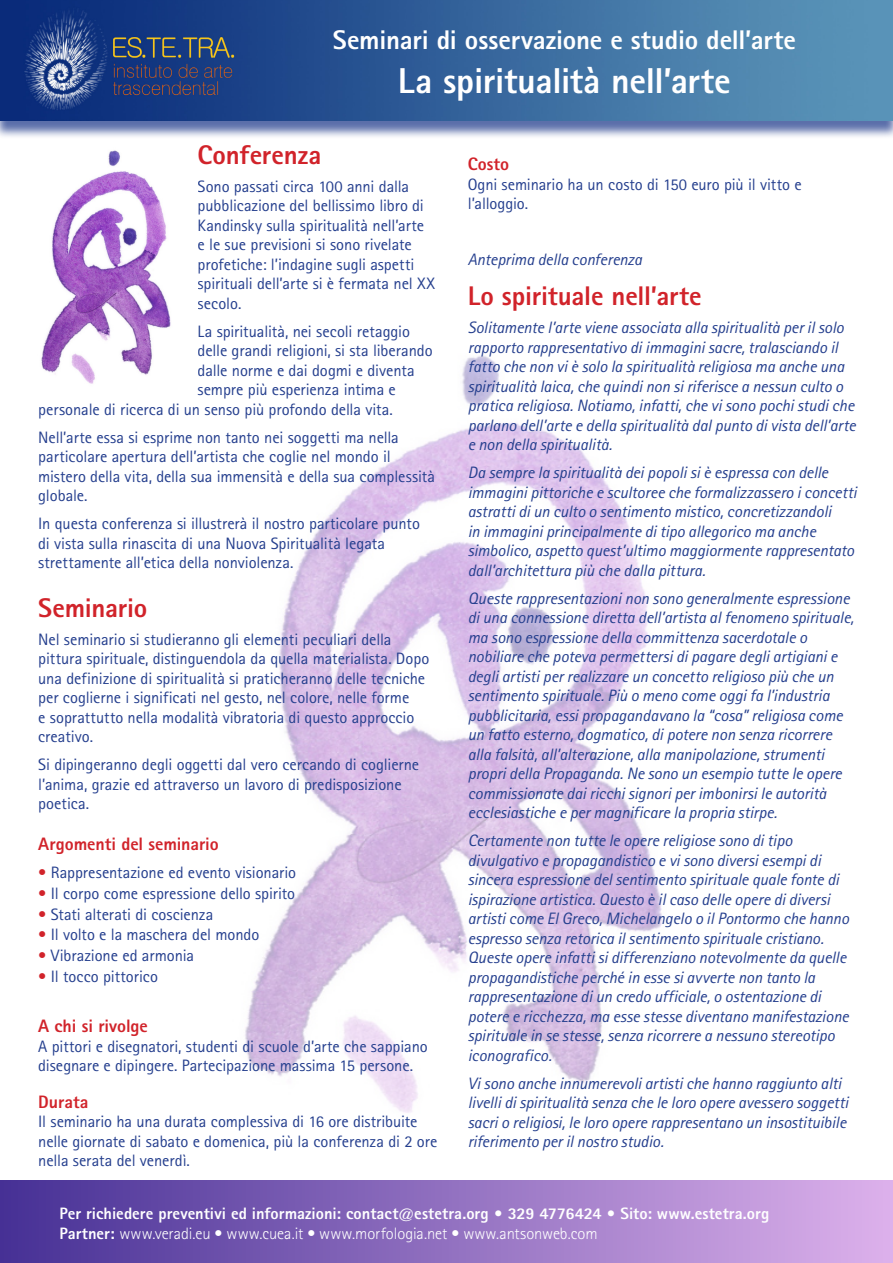
<style>
.page{position:relative;width:893px;height:1263px;background:#fff}
.page>*{position:absolute;margin:0;border:0;box-sizing:border-box;transform-origin:0 0}
.Titolo{font:800 36px "Rotis Sans Serif";letter-spacing:-.01em;color:#fff}
.Titolo_3{font:800 27px "Rotis Sans Serif";letter-spacing:-.01em;color:#d1232a}
.Titolo_1{font:800 27px "Rotis Sans Serif";letter-spacing:-.01em;color:#fff}
.Titolo_4{font:800 18px "Rotis Sans Serif";letter-spacing:-.005em;color:#d1232a}
.Normale{font:italic 16.5px/19.5px "Rotis Sans Serif";letter-spacing:-.005em;color:#253f8e}
.Normale-2{font:16.5px/19.5px "Rotis Sans Serif";letter-spacing:-.005em;color:#253f8e}
.Rientro{font:16.5px "Rotis Sans Serif";letter-spacing:-.005em;color:#253f8e}
.Normale-3{font:800 16.5px "Rotis Sans Serif";letter-spacing:.005em;color:#fff}
.Normale-4{font:300 16.5px "Rotis Sans Serif";letter-spacing:-.005em;color:#fff}
.s1{color:#d1232a}
.s2{font-weight:800}
</style>
<div class="page">
<img style="left:245px;top:355px;width:417px;height:758px">
<div style="left:0;top:1181px;width:893px;height:82px;background:linear-gradient(to right,#463095,#ddb1eb)"></div>
<div style="left:0;top:2px;width:893px;height:137px;background:#253f8e;opacity:.75"></div>
<img style="left:0;top:0;width:893px;height:120px">
<img style="left:41px;top:150px;width:130px;height:234px">
<p class="Titolo_1" style="left:333px;top:23px;width:465px">Seminari di osservazione e studio dell’arte</p>
<p class="Titolo" style="left:398px;top:58px;width:334px">La spiritualità nell’arte</p>
<p class="Titolo_3" style="left:198px;top:138px;width:125px">Conferenza</p>
<p class="Normale-2" style="left:198px;top:176px;width:239px">Sono passati circa 100 anni dalla pubblicazione del bellissimo libro di Kandinsky sulla spiritualità nell’arte e le sue previsioni si sono rivelate profetiche: l’indagine sugli aspetti spirituali dell’arte si è fermata nel XX secolo.</p>
<p class="Normale-2" style="left:198px;top:321px;width:214px">La spiritualità, nei secoli retaggio</p>
<p class="Normale-2" style="left:198px;top:341px;width:237px">delle grandi religioni, si sta liberando</p>
<p class="Normale-2" style="left:198px;top:360px;width:219px">dalle norme e dai dogmi e diventa</p>
<p class="Normale-2" style="left:198px;top:380px;width:200px">sempre più esperienza intima e</p>
<p class="Normale-2" style="left:38px;top:399px;width:356px">personale di ricerca di un senso più profondo della vita.</p>
<p class="Normale-2" style="left:38px;top:427px;width:398px">Nell’arte essa si esprime non tanto nei soggetti ma nella particolare apertura dell’artista che coglie nel mondo il mistero della vita, della sua immensità e della sua complessità globale.</p>
<p class="Normale-2" style="left:38px;top:514px;width:383px">In questa conferenza si illustrerà il nostro particolare punto di vista sulla rinascita di una Nuova Spiritualità legata strettamente all’etica della nonviolenza.</p>
<p class="Titolo_3" style="left:38px;top:590px;width:111px">Seminario</p>
<p class="Normale-2" style="left:38px;top:629px;width:393px">Nel seminario si studieranno gli elementi peculiari della pittura spirituale, distinguendola da quella materialista. Dopo una definizione di spiritualità si praticheranno delle tecniche per coglierne i significati nel gesto, nel colore, nelle forme<br>e soprattutto nella modalità vibratoria di questo approccio creativo.</p>
<p class="Normale-2" style="left:38px;top:755px;width:383px">Si dipingeranno degli oggetti dal vero cercando di coglierne l’anima, grazie ed attraverso un lavoro di predisposizione poetica.</p>
<p class="Titolo_4" style="left:38px;top:832px;width:182px">Argomenti del seminario</p>
<p class="Rientro" style="left:38px;top:863px;width:259px"><span class="s1">•</span> Rappresentazione ed evento visionario</p>
<p class="Rientro" style="left:38px;top:883px;width:258px"><span class="s1">•</span> Il corpo come espressione dello spirito</p>
<p class="Rientro" style="left:38px;top:904px;width:177px"><span class="s1">•</span> Stati alterati di coscienza</p>
<p class="Rientro" style="left:38px;top:925px;width:223px"><span class="s1">•</span> Il volto e la maschera del mondo</p>
<p class="Rientro" style="left:38px;top:946px;width:157px"><span class="s1">•</span> Vibrazione ed armonia</p>
<p class="Rientro" style="left:38px;top:967px;width:121px"><span class="s1">•</span> Il tocco pittorico</p>
<p class="Titolo_4" style="left:38px;top:1014px;width:111px">A chi si rivolge</p>
<p class="Normale-2" style="left:38px;top:1036px;width:391px">A pittori e disegnatori, studenti di scuole d’arte che sappiano disegnare e dipingere. Partecipazione massima 15 persone.</p>
<p class="Titolo_4" style="left:38px;top:1090px;width:52px">Durata</p>
<p class="Normale-2" style="left:38px;top:1111px;width:401px">Il seminario ha una durata complessiva di 16 ore distribuite nelle giornate di sabato e domenica, più la conferenza di 2 ore nella serata del venerdì.</p>
<p class="Titolo_4" style="left:468px;top:153px;width:43px">Costo</p>
<p class="Normale-2" style="left:468px;top:174px;width:335px">Ogni seminario ha un costo di 150 euro più il vitto e l’alloggio.</p>
<p class="Normale" style="left:468px;top:250px;width:176px">Anteprima della conferenza</p>
<p class="Titolo_3" style="left:468px;top:279px;width:235px">Lo spirituale nell’arte</p>
<p class="Normale" style="left:468px;top:318px;width:390px">Solitamente l’arte viene associata alla spiritualità per il solo rapporto rappresentativo di immagini sacre, tralasciando il fatto che non vi è solo la spiritualità religiosa ma anche una spiritualità laica, che quindi non si riferisce a nessun culto o pratica religiosa. Notiamo, infatti, che vi sono pochi studi che parlano dell’arte e della spiritualità dal punto di vista dell’arte e non della spiritualità.</p>
<p class="Normale" style="left:468px;top:463px;width:391px">Da sempre la spiritualità dei popoli si è espressa con delle immagini pittoriche e scultoree che formalizzassero i concetti astratti di un culto o sentimento mistico, concretizzandoli<br>in immagini principalmente di tipo allegorico ma anche simbolico, aspetto quest’ultimo maggiormente rappresentato dall’architettura più che dalla pittura.</p>
<p class="Normale" style="left:468px;top:588px;width:388px">Queste rappresentazioni non sono generalmente espressione di una connessione diretta dell’artista al fenomeno spirituale, ma sono espressione della committenza sacerdotale o nobiliare che poteva permettersi di pagare degli artigiani e degli artisti per realizzare un concetto religioso più che un sentimento spirituale. Più o meno come oggi fa l’industria pubblicitaria, essi propagandavano la “cosa” religiosa come un fatto esterno, dogmatico, di potere non senza ricorrere alla falsità, all’alterazione, alla manipolazione, strumenti propri della Propaganda. Ne sono un esempio tutte le opere commissionate dai ricchi signori per imbonirsi le autorità ecclesiastiche e per magnificare la propria stirpe.</p>
<p class="Normale" style="left:468px;top:831px;width:383px">Certamente non tutte le opere religiose sono di tipo divulgativo e propagandistico e vi sono diversi esempi di sincera espressione del sentimento spirituale quale fonte di ispirazione artistica. Questo è il caso delle opere di diversi artisti come El Greco, Michelangelo o il Pontormo che hanno espresso senza retorica il sentimento spirituale cristiano.<br>Queste opere infatti si differenziano notevolmente da quelle propagandistiche perché in esse si avverte non tanto la rappresentazione di un credo ufficiale, o ostentazione di potere e ricchezza, ma esse stesse diventano manifestazione spirituale in se stesse, senza ricorrere a nessuno stereotipo iconografico.</p>
<p class="Normale" style="left:468px;top:1073px;width:382px">Vi sono anche innumerevoli artisti che hanno raggiunto alti livelli di spiritualità senza che le loro opere avessero soggetti sacri o religiosi, le loro opere rappresentano un insostituibile riferimento per il nostro studio.</p>
<p class="Normale-3" style="left:60px;top:1203px;width:711px">Per richiedere preventivi ed informazioni: contact@estetra.org • 329 4776424 • Sito: www.estetra.org</p>
<p class="Normale-4" style="left:60px;top:1223px;width:540px"><span class="s2">Partner:</span> www.veradi.eu • www.cuea.it • www.morfologia.net • www.antsonweb.com</p>
</div>
